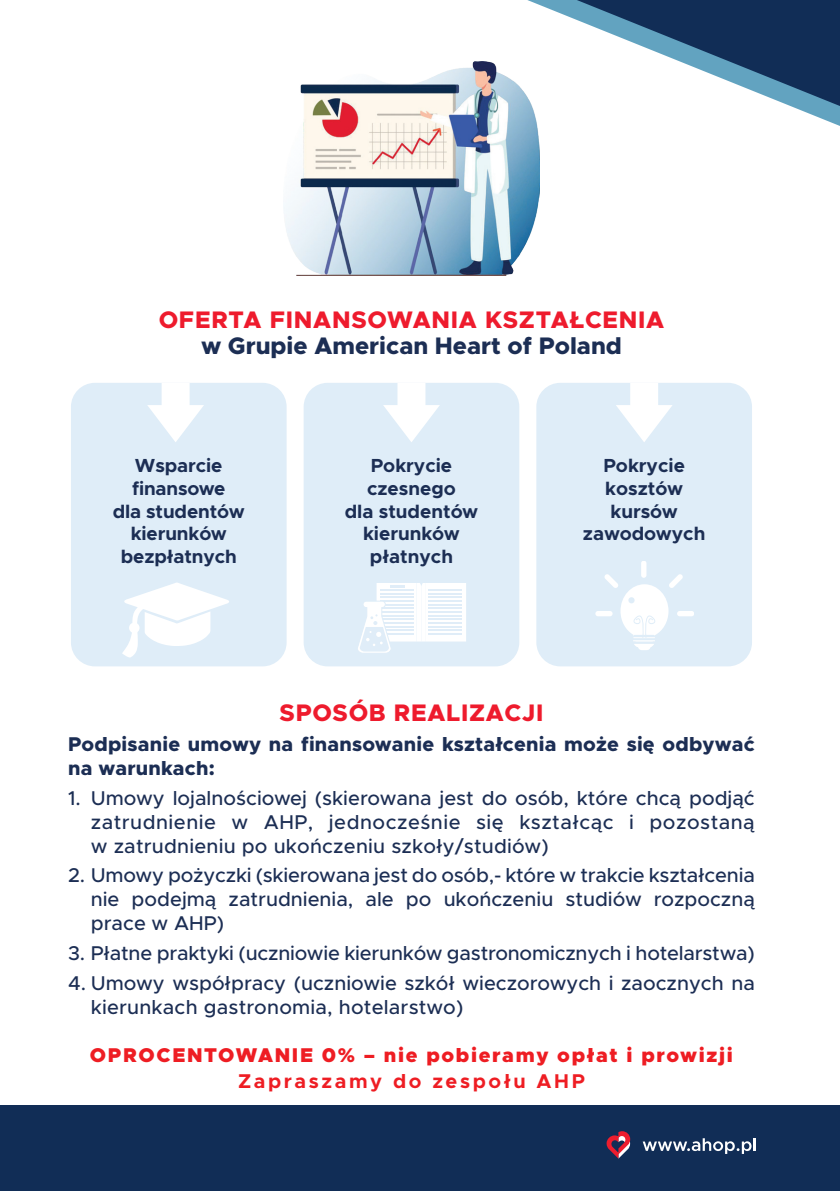
<style>
.page{position:relative;width:840px;height:1191px;background:#fff}
.page>*{position:absolute;margin:0;border:0;box-sizing:border-box;transform-origin:0 0}
.t1{font:800 24px "Metropolis";letter-spacing:.03em;color:#ee1b2d}
.t2{font:800 24px "Metropolis";color:#1c2e54}
.t3{font:500 20px/24px "Metropolis";color:#1c2e54;text-align:justify}
.t4{font:800 20px/24px "Metropolis";letter-spacing:.01em;color:#1c2e54}
.t5{font:900 20px "Metropolis";letter-spacing:.08em;color:#ee1d23}
.t6{font:700 20px "Metropolis";letter-spacing:.13em;color:#ee1d23}
.t7{font:700 19px/22.8px "Metropolis";color:#1c2e54;text-align:center}
</style>
<div class="page">
<div style="left:303px;top:383px;width:216px;height:283px;background:#dfedf8;border-radius:24px"></div>
<div style="left:536px;top:383px;width:215px;height:283px;background:#dfedf8;border-radius:24px"></div>
<div style="left:71px;top:383px;width:215px;height:283px;background:#dfedf8;border-radius:24px"></div>
<div style="left:0;top:1105px;width:839px;height:86px;background:#112d56"></div>
<svg style="left:527px;top:0;width:312px;height:126px"></svg>
<svg style="left:576px;top:0;width:263px;height:106px"></svg>
<svg style="left:642px;top:1138px;width:113px;height:16px"></svg>
<svg style="left:606px;top:1131px;width:24px;height:27px"></svg>
<img style="left:284px;top:62px;width:255px;height:213px">
<svg style="left:147px;top:383px;width:57px;height:59px"></svg>
<svg style="left:383px;top:383px;width:56px;height:59px"></svg>
<svg style="left:616px;top:383px;width:56px;height:59px"></svg>
<svg style="left:122px;top:582px;width:107px;height:75px"></svg>
<svg style="left:358px;top:584px;width:108px;height:69px"></svg>
<div style="left:640px;top:561px;width:6px;height:17px;background:#fff;border-radius:3px"></div>
<div style="left:595px;top:611px;width:17px;height:5px;background:#fff;border-radius:3px"></div>
<svg style="left:604px;top:574px;width:78px;height:76px"></svg>
<div style="left:676px;top:611px;width:17px;height:5px;background:#fff;border-radius:3px"></div>
<p class="t1" style="left:159px;top:304px;width:507px">OFERTA FINANSOWANIA KSZTAŁCENIA</p>
<p class="t2" style="left:201px;top:330px;width:422px">w Grupie American Heart of Poland</p>
<p class="t7" style="left:113px;top:454px;width:133px">Wsparcie finansowe<br>dla studentów kierunków bezpłatnych</p>
<p class="t7" style="left:344px;top:454px;width:135px">Pokrycie czesnego<br>dla studentów kierunków płatnych</p>
<p class="t7" style="left:603px;top:454px;width:83px;text-align:left">Pokrycie kosztów</p>
<p class="t7" style="left:610px;top:500px;width:69px">kursów</p>
<p class="t7" style="left:582px;top:522px;width:124px">zawodowych</p>
<p class="t1" style="left:279px;top:697px;width:265px">SPOSÓB REALIZACJI</p>
<p class="t4" style="left:68px;top:732px;width:687px">Podpisanie umowy na finansowanie kształcenia może się odbywać na warunkach:</p>
<p class="t3" style="left:91px;top:785px;width:665px;text-indent:-23px">1. Umowy lojalnościowej (skierowana jest do osób, które chcą podjąć zatrudnienie w AHP, jednocześnie się kształcąc i pozostaną w zatrudnieniu po ukończeniu szkoły/studiów)</p>
<p class="t3" style="left:91px;top:863px;width:665px;text-indent:-23px">2. Umowy pożyczki (skierowana jest do osób,- które w trakcie kształcenia nie podejmą zatrudnienia, ale po ukończeniu studiów rozpoczną prace w AHP)</p>
<p class="t3" style="left:68px;top:941px;width:688px">3. Płatne praktyki (uczniowie kierunków gastronomicznych i hotelarstwa)</p>
<p class="t3" style="left:91px;top:970px;width:665px;text-indent:-23px">4. Umowy współpracy (uczniowie szkół wieczorowych i zaocznych na kierunkach gastronomia, hotelarstwo)</p>
<p class="t5" style="left:90px;top:1042px;width:644px">OPROCENTOWANIE 0% – nie pobieramy opłat i prowizji</p>
<p class="t6" style="left:238px;top:1068px;width:348px">Zapraszamy do zespołu AHP</p>
</div>
